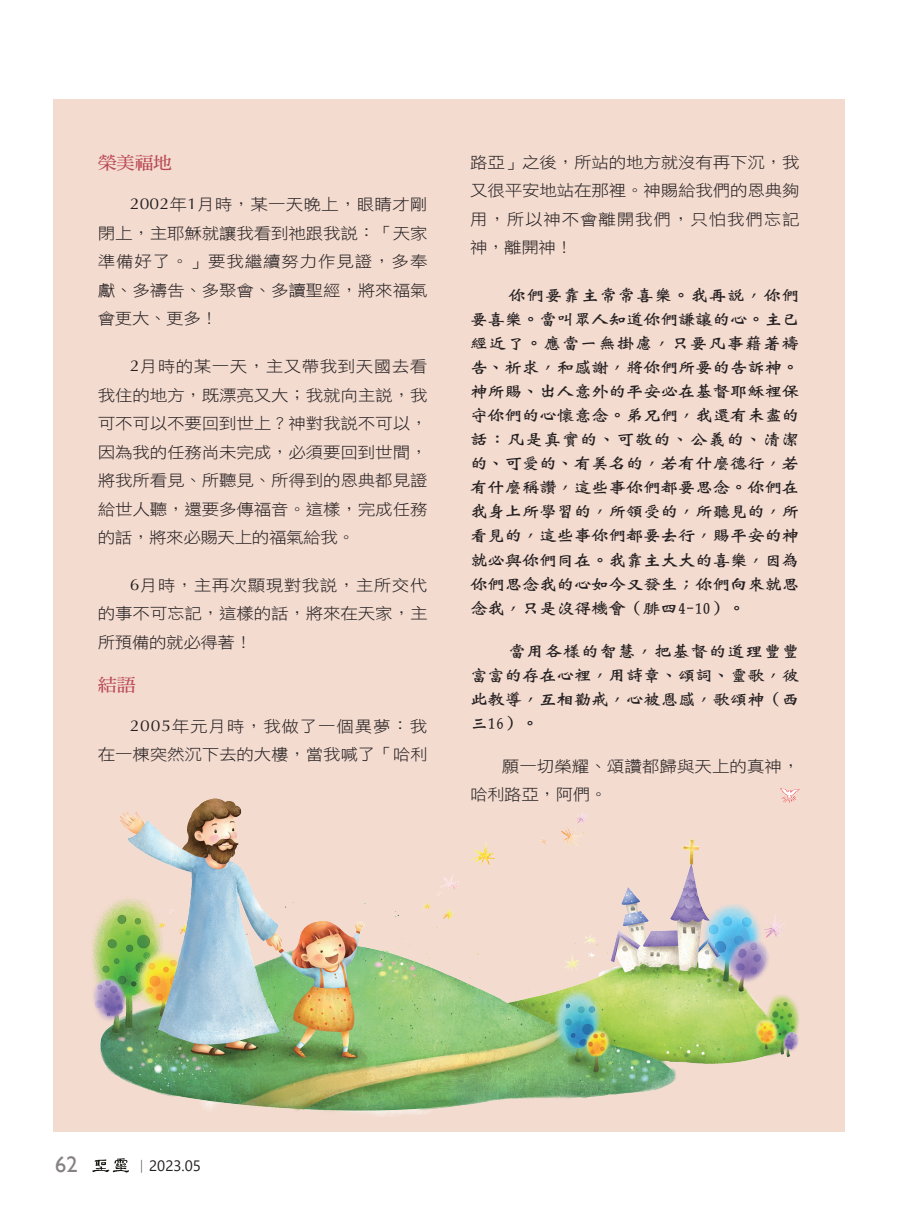
<style>
.page{position:relative;width:906px;height:1217px;background:#fff}
.page>*{position:absolute;margin:0;border:0;box-sizing:border-box;transform-origin:0 0}
.t1{font:22.5px "Gill Sans";color:#868281}
.中標{font:17.55px "DF Ming W7 WIN BF";letter-spacing:-.02em;color:#b94853;scale:1.08 1}
.Normal經文{font:16.2px/24px "DF Wei Bei W7 WIN BF";letter-spacing:-.04em;color:#231f20;text-align:justify;scale:1.11 1}
.t2{font:15.75px/28.5px "DF Hei W3 WIN BF";letter-spacing:-.01em;color:#231f20;text-align:justify;scale:1.11 1}
.t3{font:15px "Segoe UI";color:#231f20}
.s1{font-family:"Optima"}
.s2{font-family:"Adobe Ming Std";font-weight:300}
</style>
<div class="page">
<svg style="left:92px;top:1158px;width:37px;height:14px"></svg>
<div style="left:53px;top:99px;width:791px;height:1032px;background:#f4dbd0"></div>
<img style="left:90px;top:789px;width:710px;height:326px">
<svg style="left:780px;top:788px;width:19px;height:15px"></svg>
<p class="中標" style="left:98px;top:154px;width:70px">榮美福地</p>
<p class="t2" style="left:98px;top:190px;width:298px;text-indent:32px"><span class="s1">2002</span>年<span class="s1">1</span>月時，某一天晚上，眼睛才剛閉上，主耶穌就讓我看到祂跟我說：「天家準備好了。」要我繼續努力作見證，多奉獻、多禱告、多聚會、多讀聖經，將來福氣會更大、更多！</p>
<p class="t2" style="left:98px;top:352px;width:298px;text-indent:32px"><span class="s1">2</span>月時的某一天，主又帶我到天國去看我住的地方，既漂亮又大；我就向主說，我可不可以不要回到世上？神對我說不可以，因為我的任務尚未完成，必須要回到世間，將我所看見、所聽見、所得到的恩典都見證給世人聽，還要多傳福音。這樣，完成任務的話，將來必賜天上的福氣給我。</p>
<p class="t2" style="left:98px;top:570px;width:298px;text-indent:32px"><span class="s1">6</span>月時，主再次顯現對我說，主所交代的事不可忘記，這樣的話，將來在天家，主所預備的就必得著！</p>
<p class="中標" style="left:98px;top:675px;width:37px">結語</p>
<p class="t2" style="left:98px;top:711px;width:298px;text-align:right"><span class="s1">2005</span>年元月時，我做了一個異夢：我<br>在一棟突然沉下去的大樓，當我喊了「哈利</p>
<p class="t2" style="left:470px;top:148px;width:298px">路亞」之後，所站的地方就沒有再下沉，我又很平安地站在那裡。神賜給我們的恩典夠用，所以神不會離開我們，只怕我們忘記神，離開神！</p>
<p class="Normal經文" style="left:470px;top:283px;width:298px;text-indent:38px">你們要靠主常常喜樂。我再說，你們要喜樂。當叫眾人知道你們謙讓的心。主已經近了。應當一無掛慮，只要凡事藉著禱告、祈求，和感謝，將你們所要的告訴神。神所賜、出人意外的平安必在基督耶穌裡保守你們的心懷意念。弟兄們，我還有未盡的話：凡是真實的、可敬的、公義的、清潔的、可愛的、有美名的，若有什麼德行，若有什麼稱讚，這些事你們都要思念。你們在我身上所學習的，所領受的，所聽見的，所看見的，這些事你們都要去行，賜平安的神就必與你們同在。我靠主大大的喜樂，因為你們思念我的心如今又發生；你們向來就思念我，只是沒得機會（腓四4-10）。</p>
<p class="Normal經文" style="left:470px;top:638px;width:298px;text-indent:38px">當用各樣的智慧，把基督的道理豐豐富富的存在心裡，用詩章、頌詞、靈歌，彼此教導，互相勸戒，心被恩感，歌頌神（西三16）。</p>
<p class="t2" style="left:470px;top:751px;width:298px;text-indent:32px">願一切榮耀、頌讚都歸與天上的真神，哈利路亞，阿們。</p>
<p class="t1" style="left:55px;top:1150px;width:24px">62</p>
<p class="t3" style="left:134px;top:1151px;width:68px"><span class="s2">｜</span>2023.05</p>
</div>
